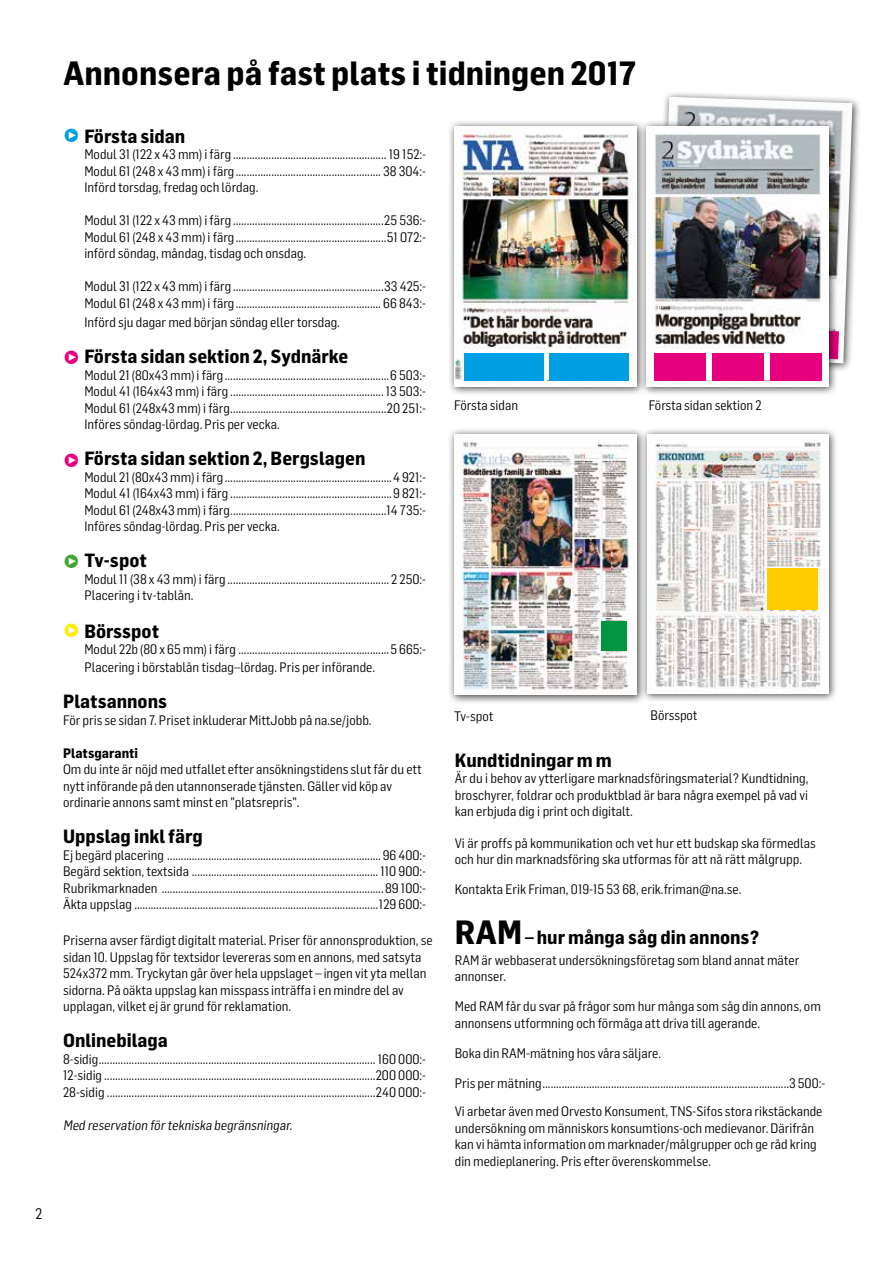
<style>
.page{position:relative;width:893px;height:1263px;background:#fff}
.page>*{position:absolute;margin:0;border:0;box-sizing:border-box;transform-origin:0 0}
.t1{font:700 33px "Flama Semicondensed";color:#000}
.t2{font:700 18.75px "Flama Semicondensed";color:#000}
.t3{font:800 18.75px "Helvetica NA Light";color:#e6007d}
.t4{font:800 18.75px "Helvetica NA Light";color:#009fe3}
.t5{font:800 18.75px "Helvetica NA Light";color:#3fa535}
.t6{font:800 18.75px "Helvetica NA Light";color:#ffed00}
.t7{font:15px "Flama Semicondensed";color:#000}
.t8{font:13.5px/16.5px "Flama Semicondensed";color:#000}
.t9{font:700 13.5px "Flama Semicondensed";color:#000}
.s1{font-size:33px}
</style>
<div class="page">
<div style="left:654px;top:91px;width:208px;height:282px;background:#000;opacity:.75"></div>
<img style="left:660px;top:97px;width:192px;height:266px">
<svg style="left:838px;top:330px;width:1px;height:29px"></svg>
<div style="left:640px;top:120px;width:198px;height:277px;background:#000;opacity:.75"></div>
<img style="left:646px;top:126px;width:182px;height:261px">
<div style="left:447px;top:120px;width:199px;height:277px;background:#000;opacity:.75"></div>
<img style="left:454px;top:126px;width:182px;height:261px">
<div style="left:651px;top:349px;width:177px;height:30px;background:#fff"></div>
<div style="left:463px;top:349px;width:168px;height:30px;background:#fff"></div>
<div style="left:654px;top:353px;width:51px;height:28px;background:#e6007d"></div>
<div style="left:712px;top:353px;width:51px;height:28px;background:#e6007d"></div>
<div style="left:770px;top:353px;width:51px;height:28px;background:#e6007d"></div>
<div style="left:447px;top:427px;width:199px;height:277px;background:#000;opacity:.75"></div>
<img style="left:454px;top:434px;width:182px;height:261px">
<div style="left:601px;top:621px;width:25px;height:29px;background:#009640"></div>
<div style="left:641px;top:427px;width:197px;height:276px;background:#000;opacity:.75"></div>
<img style="left:647px;top:434px;width:181px;height:259px">
<div style="left:767px;top:568px;width:51px;height:42px;background:#fc0"></div>
<div style="left:464px;top:353px;width:80px;height:28px;background:#009fe3"></div>
<div style="left:549px;top:353px;width:79px;height:28px;background:#009fe3"></div>
<p class="t7" style="left:35px;top:1204px;width:8px">2</p>
<h1 class="t1" style="left:63px;top:52px;width:575px">Annonsera på fast plats i tidningen 2017</h1>
<h2 class="t2" style="left:84px;top:124px;width:102px">Första sidan</h2>
<p class="t8" style="left:84px;top:145px;width:343px;text-align:justify">Modul 31 (122 x 43 mm) i färg ........................................................ 19 152:- Modul 61 (248 x 43 mm) i färg..................................................... 38 304:- Införd torsdag, fredag och lördag.</p>
<p class="t8" style="left:84px;top:211px;width:343px;text-align:justify">Modul 31 (122 x 43 mm) i färg .......................................................25 536:- Modul 61 (248 x 43 mm) i färg.......................................................51 072:- införd söndag, måndag, tisdag och onsdag.</p>
<p class="t8" style="left:84px;top:277px;width:343px">Modul 31 (122 x 43 mm) i färg .......................................................33 425:-<br>Modul 61 (248 x 43 mm) i färg..................................................... 66 843:-</p>
<p class="t8" style="left:84px;top:313px;width:257px">Införd sju dagar med början söndag eller torsdag.</p>
<h2 class="t2" style="left:84px;top:344px;width:266px">Första sidan sektion 2, Sydnärke</h2>
<p class="t8" style="left:84px;top:366px;width:343px;text-align:justify">Modul 21 (80x43 mm) i färg............................................................6 503:- Modul 41 (164x43 mm) i färg ........................................................13 503:- Modul 61 (248x43 mm) i färg.........................................................20 251:- Införes söndag-lördag. Pris per vecka.</p>
<h2 class="t2" style="left:84px;top:446px;width:283px">Första sidan sektion 2, Bergslagen</h2>
<p class="t8" style="left:84px;top:468px;width:343px;text-align:justify">Modul 21 (80x43 mm) i färg.............................................................4 921:- Modul 41 (164x43 mm) i färg ...........................................................9 821:- Modul 61 (248x43 mm) i färg.........................................................14 735:- Införes söndag-lördag. Pris per vecka.</p>
<h2 class="t2" style="left:84px;top:548px;width:64px">Tv-spot</h2>
<p class="t8" style="left:84px;top:570px;width:343px">Modul 11 (38 x 43 mm) i färg ........................................................... 2 250:-<br>Placering i tv-tablån.</p>
<h2 class="t2" style="left:84px;top:619px;width:76px">Börsspot</h2>
<p class="t8" style="left:84px;top:640px;width:343px;line-height:18px">Modul 22b (80 x 65 mm) i färg .......................................................5 665:-<br>Placering i börstablån tisdag–lördag. Pris per införande.</p>
<h2 class="t2" style="left:63px;top:689px;width:106px">Platsannons</h2>
<p class="t8" style="left:63px;top:711px;width:310px">För pris se sidan 7. Priset inkluderar MittJobb på na.se/jobb.</p>
<p class="t9" style="left:63px;top:744px;width:77px">Platsgaranti</p>
<p class="t8" style="left:63px;top:760px;width:360px">Om du inte är nöjd med utfallet efter ansökningstidens slut får du ett nytt införande på den utannonserade tjänsten. Gäller vid köp av ordinarie annons samt minst en "platsrepris".</p>
<h2 class="t2" style="left:63px;top:824px;width:141px">Uppslag inkl färg</h2>
<p class="t8" style="left:63px;top:846px;width:365px;text-align:justify">Ej begärd placering ..............................................................................96 400:- Begärd sektion, textsida .................................................................... 110 900:- Rubrikmarknaden .................................................................................89 100:- Äkta uppslag .........................................................................................129 600:-</p>
<p class="t8" style="left:63px;top:931px;width:371px">Priserna avser färdigt digitalt material. Priser för annonsproduktion, se sidan 10. Uppslag för textsidor levereras som en annons, med satsyta 524x372 mm. Tryckytan går över hela uppslaget – ingen vit yta mellan sidorna. På oäkta uppslag kan misspass inträffa i en mindre del av upplagan, vilket ej är grund för reklamation.</p>
<h2 class="t2" style="left:63px;top:1028px;width:106px">Onlinebilaga</h2>
<p class="t8" style="left:63px;top:1050px;width:365px;text-align:justify">8-sidig..................................................................................................... 160 000:- 12-sidig ...................................................................................................200 000:- 28-sidig ..................................................................................................240 000:-</p>
<p class="t8" style="left:63px;top:1116px;width:233px">Med reservation för tekniska begränsningar.</p>
<h2 class="t4" style="left:60px;top:142px;width:20px;rotate:-90deg">ª</h2>
<h2 class="t3" style="left:60px;top:364px;width:20px;rotate:-90deg">ª</h2>
<p class="t8" style="left:454px;top:397px;width:65px">Första sidan</p>
<p class="t8" style="left:649px;top:397px;width:114px">Första sidan sektion 2</p>
<h2 class="t3" style="left:60px;top:467px;width:20px;rotate:-90deg">ª</h2>
<h2 class="t5" style="left:60px;top:568px;width:20px;rotate:-90deg">ª</h2>
<h2 class="t6" style="left:60px;top:637px;width:20px;rotate:-90deg">ª</h2>
<p class="t8" style="left:454px;top:707px;width:41px">Tv-spot</p>
<p class="t8" style="left:651px;top:706px;width:49px">Börsspot</p>
<h2 class="t2" style="left:455px;top:748px;width:159px">Kundtidningar m m</h2>
<p class="t8" style="left:455px;top:769px;width:355px;text-align:justify">Är du i behov av ytterligare marknadsföringsmaterial? Kundtidning, broschyrer, foldrar och produktblad är bara några exempel på vad vi kan erbjuda dig i print och digitalt.</p>
<p class="t8" style="left:455px;top:834px;width:363px">Vi är proffs på kommunikation och vet hur ett budskap ska förmedlas och hur din marknadsföring ska utformas för att nå rätt målgrupp.</p>
<p class="t8" style="left:455px;top:880px;width:288px">Kontakta Erik Friman, 019-15 53 68, erik.friman@na.se.</p>
<h2 class="t2" style="left:455px;top:925px;width:306px"><span class="s1">RAM</span> – hur många såg din annons?</h2>
<p class="t8" style="left:455px;top:951px;width:346px">RAM är webbaserat undersökningsföretag som bland annat mäter annonser.</p>
<p class="t8" style="left:455px;top:997px;width:368px">Med RAM får du svar på frågor som hur många som såg din annons, om annonsens utformning och förmåga att driva till agerande.</p>
<p class="t8" style="left:455px;top:1044px;width:208px">Boka din RAM-mätning hos våra säljare.</p>
<p class="t8" style="left:455px;top:1068px;width:372px;line-height:28.5px">Pris per mätning..........................................................................................3 500:-<br>Vi arbetar även med Orvesto Konsument, TNS-Sifos stora rikstäckande</p>
<p class="t8" style="left:455px;top:1119px;width:363px">undersökning om människors konsumtions-och medievanor. Därifrån kan vi hämta information om marknader/målgrupper och ge råd kring din medieplanering. Pris efter överenskommelse.</p>
</div>
